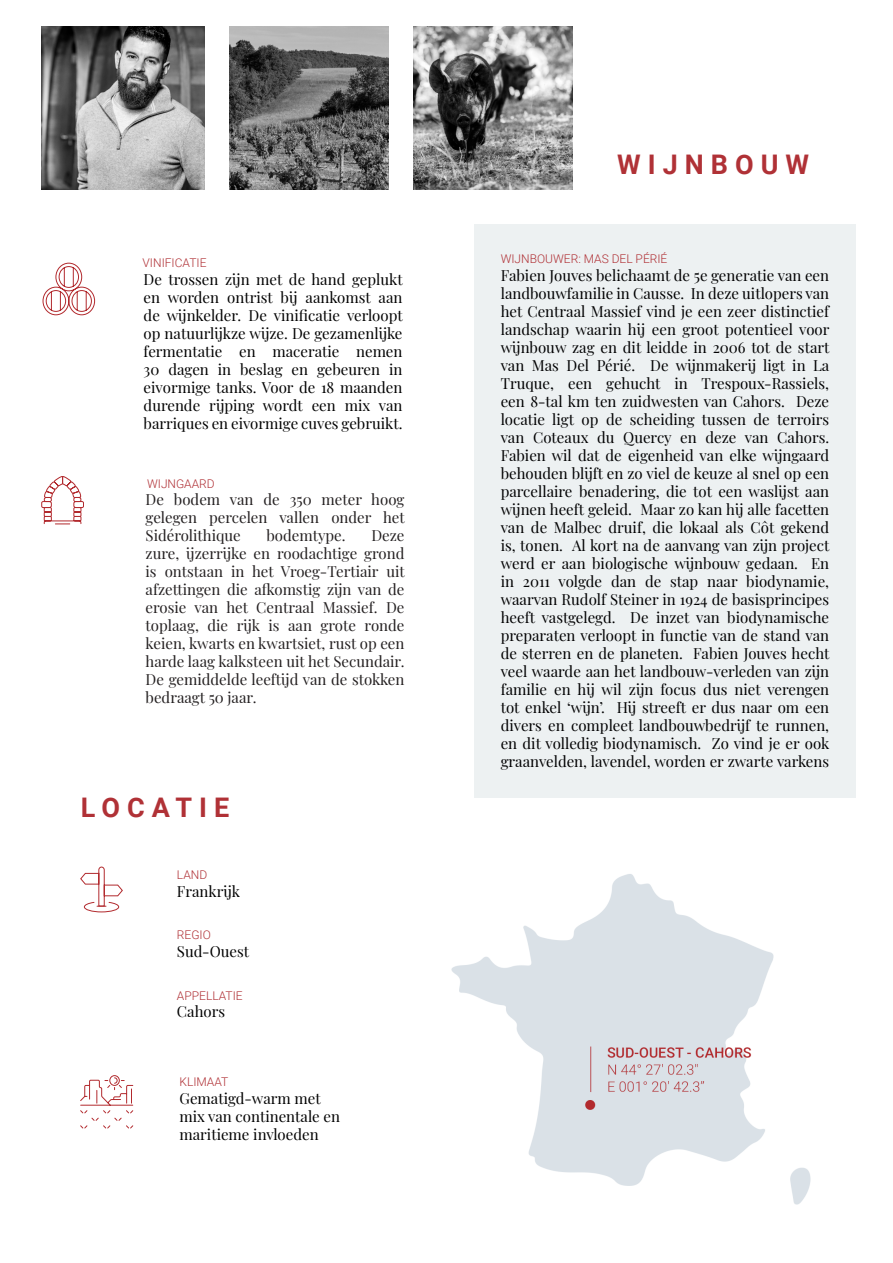
<style>
.page{position:relative;width:893px;height:1263px;background:#fff}
.page>*{position:absolute;margin:0;border:0;box-sizing:border-box;transform-origin:0 0}
.t1{font:700 27px "Roboto";letter-spacing:.26em;color:#b03136}
.t2{font:15px/18px "Playfair Display";color:#000001;text-align:justify}
.t3{font:15px/18px "Playfair Display";color:#231f20;text-align:justify}
.t4{font:300 12px "Roboto";color:#b03136}
</style>
<div class="page">
<svg style="left:80px;top:866px;width:43px;height:47px"></svg>
<img style="left:451px;top:874px;width:360px;height:331px">
<svg style="left:80px;top:1075px;width:54px;height:54px"></svg>
<div style="left:475px;top:224px;width:381px;height:574px;background:#edf1f2"></div>
<svg style="left:42px;top:262px;width:53px;height:54px"></svg>
<svg style="left:41px;top:476px;width:43px;height:49px"></svg>
<img style="left:41px;top:26px;width:163px;height:163px">
<img style="left:229px;top:26px;width:159px;height:163px">
<img style="left:414px;top:26px;width:159px;height:163px">
<p class="t4" style="left:143px;top:254px;width:65px">VINIFICATIE</p>
<p class="t2" style="left:144px;top:269px;width:261px">De trossen zijn met de hand geplukt en worden ontrist bij aankomst aan de wijnkelder. De vinificatie verloopt op natuurlijkze wijze. De gezamenlijke fermentatie en maceratie nemen 30 dagen in beslag en gebeuren in eivormige tanks. Voor de 18 maanden durende rijping wordt een mix van barriques en eivormige cuves gebruikt.</p>
<p class="t4" style="left:147px;top:475px;width:69px">WIJNGAARD</p>
<p class="t3" style="left:146px;top:489px;width:261px">De bodem van de 350 meter hoog gelegen percelen vallen onder het Sidérolithique</p>
<p class="t3" style="left:266px;top:525px;width:81px">bodemtype.</p>
<p class="t3" style="left:146px;top:525px;width:261px;text-indent:226px">Deze zure, ijzerrijke en roodachtige grond is ontstaan in het Vroeg-Tertiair uit afzettingen die afkomstig zijn van de erosie van het Centraal Massief. De toplaag, die rijk is aan grote ronde keien, kwarts en kwartsiet, rust op een harde laag kalksteen uit het Secundair.<br>De gemiddelde leeftijd van de stokken bedraagt 50 jaar.</p>
<p class="t1" style="left:81px;top:788px;width:150px">LOCATIE</p>
<p class="t4" style="left:177px;top:866px;width:32px">LAND</p>
<p class="t2" style="left:177px;top:881px;width:65px">Frankrijk</p>
<p class="t4" style="left:177px;top:927px;width:35px">REGIO</p>
<p class="t2" style="left:177px;top:941px;width:74px">Sud-Ouest</p>
<p class="t4" style="left:177px;top:987px;width:67px">APPELLATIE</p>
<p class="t2" style="left:177px;top:1001px;width:50px">Cahors</p>
<p class="t4" style="left:179px;top:1073px;width:50px">KLIMAAT</p>
<p class="t2" style="left:179px;top:1088px;width:162px;text-align:left">Gematigd-warm met mix van continentale en maritieme invloeden</p>
<p class="t1" style="left:617px;top:145px;width:194px">WIJNBOUW</p>
<p class="t4" style="left:501px;top:250px;width:168px">WIJNBOUWER: MAS DEL PÉRIÉ</p>
<p class="t2" style="left:501px;top:265px;width:330px">Fabien Jouves belichaamt de 5e generatie van een landbouwfamilie in Causse. In deze uitlopers van het Centraal Massief vind je een zeer distinctief landschap waarin hij een groot potentieel voor wijnbouw zag en dit leidde in 2006 tot de start van Mas Del Périé. De wijnmakerij ligt in La Truque, een gehucht in Trespoux-Rassiels, een 8-tal km ten zuidwesten van Cahors. Deze locatie ligt op de scheiding tussen de terroirs van Coteaux du Quercy en deze van Cahors.<br>Fabien wil dat de eigenheid van elke wijngaard behouden blijft en zo viel de keuze al snel op een parcellaire benadering, die tot een waslijst aan wijnen heeft geleid. Maar zo kan hij alle facetten van de Malbec druif, die lokaal als Côt gekend is, tonen. Al kort na de aanvang van zijn project werd er aan biologische wijnbouw gedaan. En in 2011 volgde dan de stap naar biodynamie, waarvan Rudolf Steiner in 1924 de basisprincipes heeft vastgelegd. De inzet van biodynamische preparaten verloopt in functie van de stand van de sterren en de planeten. Fabien Jouves hecht veel waarde aan het landbouw-verleden van zijn familie en hij wil zijn focus dus niet verengen tot enkel ‘wijn’. Hij streeft er dus naar om een divers en compleet landbouwbedrijf te runnen, en dit volledig biodynamisch. Zo vind je er ook graanvelden, lavendel, worden er zwarte varkens</p>
</div>
